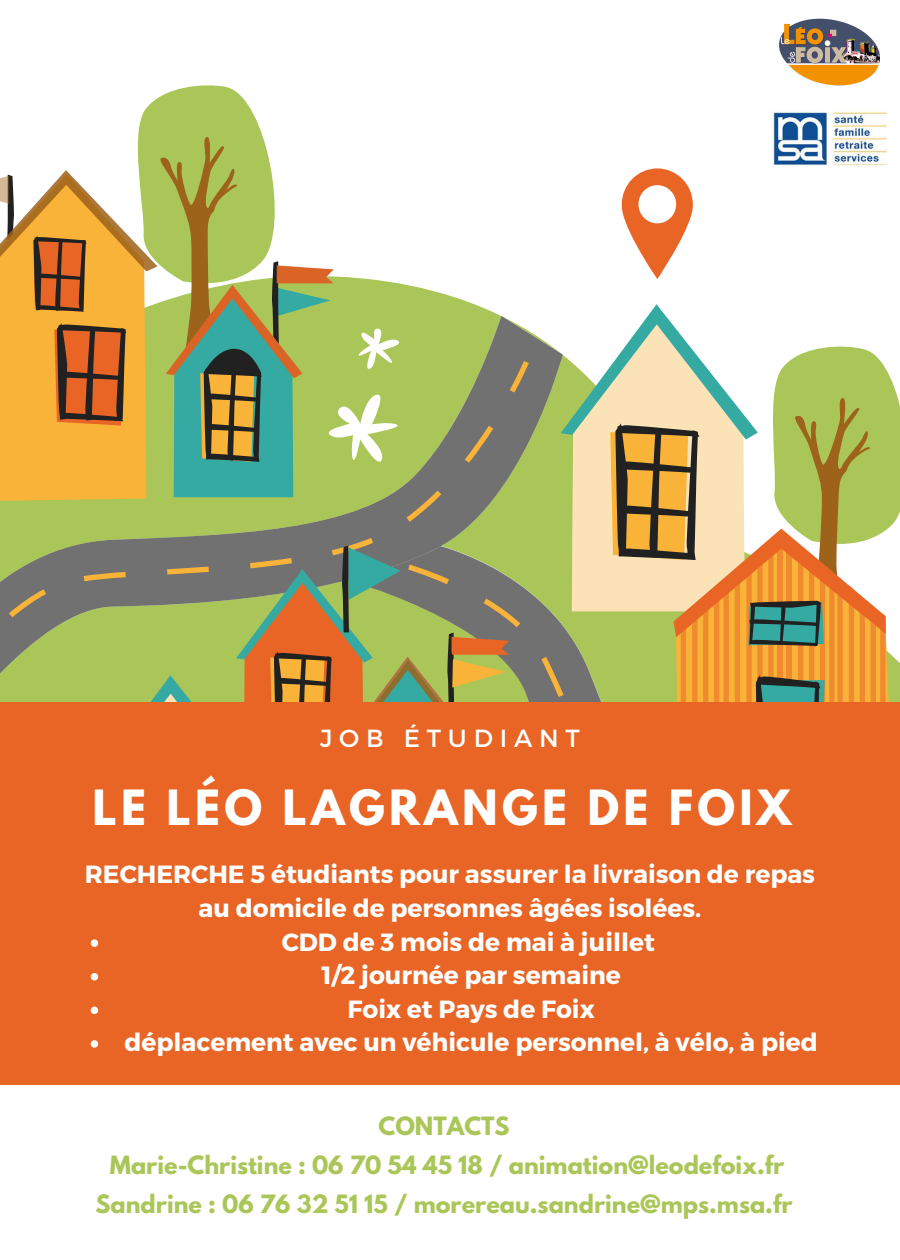
<style>
.page{position:relative;width:900px;height:1260px;background:#fff}
.page>*{position:absolute;margin:0;border:0;box-sizing:border-box;transform-origin:0 0}
.t1{font:700 43px "League Spartan";letter-spacing:.1em;color:#fff}
.t2{font:700 25px/33.5px "Montserrat";color:#fff;text-align:center}
.t3{font:24.75px "Montserrat";letter-spacing:.275em;color:#fff}
.t4{font:700 22.5px "League Spartan";color:#abc658}
</style>
<div class="page">
<svg style="left:405px;top:284px;width:96px;height:32px;fill:#abc658"></svg>
<svg style="left:0;top:316px;width:561px;height:386px;background:#a4b768"></svg>
<svg style="left:509px;top:565px;width:52px;height:137px;background:#8b9166"></svg>
<svg style="left:0;top:361px;width:529px;height:317px;background:#919c63"></svg>
<svg style="left:83px;top:546px;width:426px;height:156px;background:#97975b"></svg>
<svg style="left:561px;top:304px;width:339px;height:398px"></svg>
<svg style="left:0;top:85px;width:405px;height:412px"></svg>
<div style="left:0;top:702px;width:900px;height:383px;background:#e86525"></div>
<svg style="left:91px;top:939px;width:7px;height:8px"></svg>
<svg style="left:91px;top:973px;width:7px;height:7px"></svg>
<svg style="left:91px;top:1007px;width:7px;height:7px"></svg>
<svg style="left:91px;top:1040px;width:7px;height:8px"></svg>
<svg style="left:622px;top:168px;width:71px;height:111px"></svg>
<img style="left:772px;top:18px;width:115px;height:148px">
<p class="t3" style="left:320px;top:722px;width:261px">JOB ÉTUDIANT</p>
<p class="t1" style="left:93px;top:787px;width:700px">LE LÉO LAGRANGE DE FOIX</p>
<p class="t2" style="left:85px;top:857px;width:732px">RECHERCHE 5 étudiants pour assurer la livraison de repas au domicile de personnes âgées isolées.</p>
<p class="t2" style="left:282px;top:924px;width:375px">CDD de 3 mois de mai à juillet</p>
<p class="t2" style="left:321px;top:957px;width:301px">1/2 journée par semaine</p>
<p class="t2" style="left:347px;top:991px;width:249px">Foix et Pays de Foix</p>
<p class="t2" style="left:124px;top:1025px;width:695px">déplacement avec un véhicule personnel, à vélo, à pied</p>
<p class="t4" style="left:379px;top:1114px;width:133px">CONTACTS</p>
<p class="t4" style="left:110px;top:1153px;width:676px">Marie-Christine : 06 70 54 45 18 / animation@leodefoix.fr</p>
<p class="t4" style="left:95px;top:1193px;width:699px">Sandrine : 06 76 32 51 15 / morereau.sandrine@mps.msa.fr</p>
</div>
